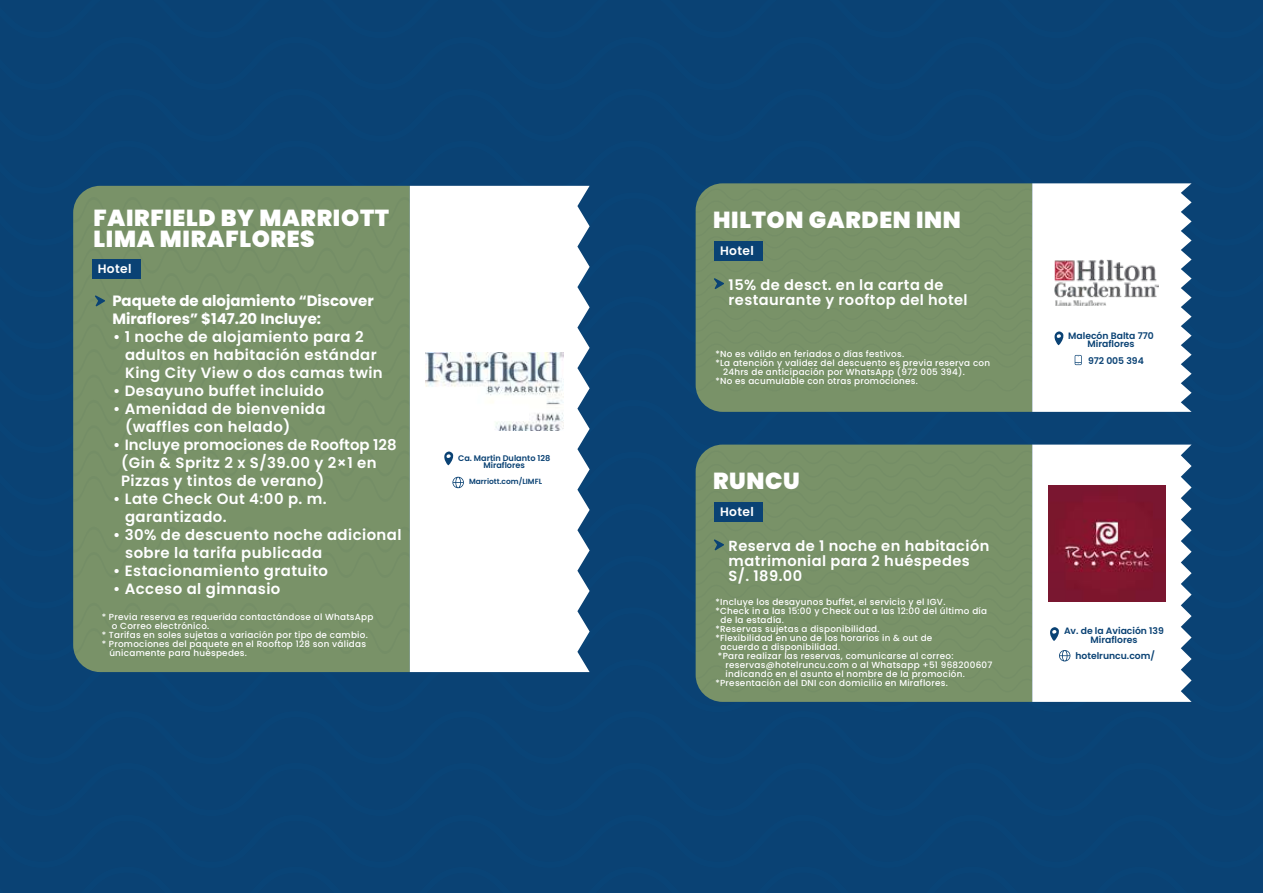
<style>
.page{position:relative;width:1263px;height:893px;background:#fff}
.page>*{position:absolute;margin:0;border:0;box-sizing:border-box;transform-origin:0 0}
.t1{font:900 23.1px/21.1px "Poppins";letter-spacing:.03em;color:#fff}
.t2{font:600 14.85px/18px "Poppins";letter-spacing:.03em;color:#fff}
.t3{font:700 14.85px/18px "Poppins";color:#fff}
.t4{font:600 14.55px/15px "Poppins";letter-spacing:.03em;color:#fff}
.t5{font:600 12.3px "Poppins";letter-spacing:.03em;color:#fff}
.t6{font:600 9.3px/8.4px "Poppins";color:#0a4274;text-align:center}
.t7{font:500 8.85px "Poppins";letter-spacing:.03em;color:#fff}
.t8{font:600 8.1px/7.5px "Poppins";color:#0a4274;text-align:center}
.t9{font:600 7.5px "Poppins";color:#0a4274}
</style>
<div class="page">
<div style="left:1px;top:0;width:1262px;height:37px;background:#0a4274"></div>
<div style="left:1px;top:37px;width:1262px;height:52px;background:#0a4274"></div>
<div style="left:1px;top:89px;width:1262px;height:52px;background:#0a4274"></div>
<div style="left:1px;top:141px;width:1262px;height:52px;background:#0a4274"></div>
<div style="left:1px;top:193px;width:1262px;height:51px;background:#0a4274"></div>
<div style="left:1px;top:244px;width:1262px;height:52px;background:#0a4274"></div>
<div style="left:1px;top:296px;width:1262px;height:52px;background:#0a4274"></div>
<div style="left:1px;top:348px;width:1262px;height:52px;background:#0a4274"></div>
<div style="left:1px;top:400px;width:1262px;height:52px;background:#0a4274"></div>
<div style="left:1px;top:452px;width:1262px;height:52px;background:#0a4274"></div>
<div style="left:1px;top:504px;width:1262px;height:52px;background:#0a4274"></div>
<div style="left:1px;top:556px;width:1262px;height:51px;background:#0a4274"></div>
<div style="left:1px;top:607px;width:1262px;height:52px;background:#0a4274"></div>
<div style="left:1px;top:659px;width:1262px;height:52px;background:#0a4274"></div>
<div style="left:1px;top:711px;width:1262px;height:52px;background:#0a4274"></div>
<div style="left:1px;top:763px;width:1262px;height:52px;background:#0a4274"></div>
<div style="left:1px;top:815px;width:1262px;height:52px;background:#0a4274"></div>
<div style="left:1px;top:867px;width:1262px;height:25px;background:#0a4274"></div>
<div style="left:73px;top:186px;width:337px;height:486px;background:#799268"></div>
<div style="left:73px;top:527px;width:337px;height:51px;background:#799268"></div>
<div style="left:73px;top:603px;width:337px;height:51px;background:#799268"></div>
<svg style="left:410px;top:186px;width:180px;height:486px"></svg>
<div style="left:73px;top:197px;width:337px;height:305px;background:#799268"></div>
<svg style="left:444px;top:451px;width:10px;height:14px"></svg>
<svg style="left:452px;top:477px;width:12px;height:11px"></svg>
<svg style="left:696px;top:445px;width:495px;height:257px"></svg>
<svg style="left:696px;top:183px;width:495px;height:229px"></svg>
<img style="left:1054px;top:260px;width:104px;height:45px">
<img style="left:425px;top:352px;width:138px;height:79px">
<div style="left:92px;top:260px;width:48px;height:19px;background:#0a4274"></div>
<h1 class="t1" style="left:94px;top:208px;width:297px">FAIRFIELD BY MARRIOTT<br>LIMA MIRAFLORES</h1>
<h3 class="t5" style="left:98px;top:262px;width:35px">Hotel</h3>
<h2 class="t3" style="left:112px;top:292px;width:263px">Paquete de alojamiento “Discover<br>Miraflores” $147.20 Incluye:</h2>
<h2 class="t2" style="left:125px;top:328px;width:259px;text-indent:-12px">• 1 noche de alojamiento para 2 adultos en habitación estándar<br>King City View o dos camas twin</h2>
<h2 class="t2" style="left:113px;top:382px;width:212px">• Desayuno buffet incluido</h2>
<h2 class="t2" style="left:125px;top:400px;width:202px;text-indent:-12px">• Amenidad de bienvenida (waffles con helado)</h2>
<h2 class="t2" style="left:121px;top:436px;width:277px;text-indent:-8px">• Incluye promociones de Rooftop 128 (Gin &amp; Spritz 2 x S/39.00 y 2×1 en<br>Pizzas y tintos de verano)</h2>
<h2 class="t2" style="left:125px;top:490px;width:203px;text-indent:-12px">• Late Check Out 4:00 p. m. garantizado.</h2>
<h2 class="t2" style="left:125px;top:526px;width:278px;text-indent:-12px">• 30% de descuento noche adicional sobre la tarifa publicada</h2>
<h2 class="t2" style="left:113px;top:562px;width:216px">• Estacionamiento gratuito</h2>
<h2 class="t2" style="left:113px;top:580px;width:169px">• Acceso al gimnasio</h2>
<p class="t7" style="left:102px;top:612px;width:273px">* Previa reserva es requerida contactándose al WhatsApp</p>
<p class="t7" style="left:112px;top:621px;width:99px">o Correo electrónico.</p>
<p class="t7" style="left:102px;top:630px;width:268px">* Tarifas en soles sujetas a variación por tipo de cambio.</p>
<p class="t7" style="left:102px;top:639px;width:266px">* Promociones del paquete en el Rooftop 128 son válidas</p>
<p class="t7" style="left:109px;top:648px;width:139px">únicamente para huéspedes.</p>
<h1 class="t1" style="left:713px;top:209px;width:249px">HILTON GARDEN INN</h1>
<h3 class="t5" style="left:720px;top:244px;width:35px">Hotel</h3>
<h3 class="t4" style="left:729px;top:277px;width:240px">15% de desct. en la carta de restaurante y rooftop del hotel</h3>
<p class="t8" style="left:458px;top:454px;width:94px">Ca. Martin Dulanto 128<br>Miraflores</p>
<p class="t7" style="left:715px;top:349px;width:190px">*No es válido en feriados o días festivos.</p>
<p class="t7" style="left:715px;top:358px;width:276px">*La atención y validez del descuento es previa reserva con</p>
<p class="t7" style="left:723px;top:367px;width:243px">24hrs de anticipación por WhatsApp (972 005 394).</p>
<p class="t7" style="left:715px;top:376px;width:204px">*No es acumulable con otras promociones.</p>
<p class="t9" style="left:469px;top:477px;width:75px">Marriott.com/LIMFL</p>
<h1 class="t1" style="left:713px;top:470px;width:88px">RUNCU</h1>
<h3 class="t5" style="left:720px;top:505px;width:35px">Hotel</h3>
<h3 class="t4" style="left:729px;top:539px;width:262px">Reserva de 1 noche en habitación matrimonial para 2 huéspedes<br>S/. 189.00</h3>
<p class="t7" style="left:715px;top:596px;width:232px">*Incluye los desayunos buffet, el servicio y el IGV.</p>
<p class="t7" style="left:715px;top:605px;width:273px">*Check in a las 15:00 y Check out a las 12:00 del último día</p>
<p class="t7" style="left:720px;top:614px;width:65px">de la estadía.</p>
<p class="t7" style="left:715px;top:623px;width:166px">*Reservas sujetas a disponibilidad.</p>
<p class="t7" style="left:715px;top:632px;width:218px">*Flexibilidad en uno de los horarios in &amp; out de</p>
<p class="t7" style="left:720px;top:641px;width:121px">acuerdo a disponibilidad.</p>
<p class="t7" style="left:718px;top:650px;width:237px">*Para realizar las reservas, comunicarse al correo:</p>
<p class="t7" style="left:726px;top:659px;width:268px">reservas@hotelruncu.com o al Whatsapp +51 968200607</p>
<p class="t7" style="left:726px;top:668px;width:241px">indicando en el asunto el nombre de la promoción.</p>
<p class="t7" style="left:715px;top:677px;width:234px">*Presentación del DNI con domicilio en Miraflores.</p>
<p class="t6" style="left:1068px;top:331px;width:87px">Malecón Balta 770<br>Miraflores</p>
<p class="t6" style="left:1088px;top:357px;width:57px">972 005 394</p>
<p class="t6" style="left:1064px;top:627px;width:101px">Av. de la Aviación 139<br>Miraflores</p>
<p class="t6" style="left:1075px;top:651px;width:81px">hotelruncu.com/</p>
</div>
